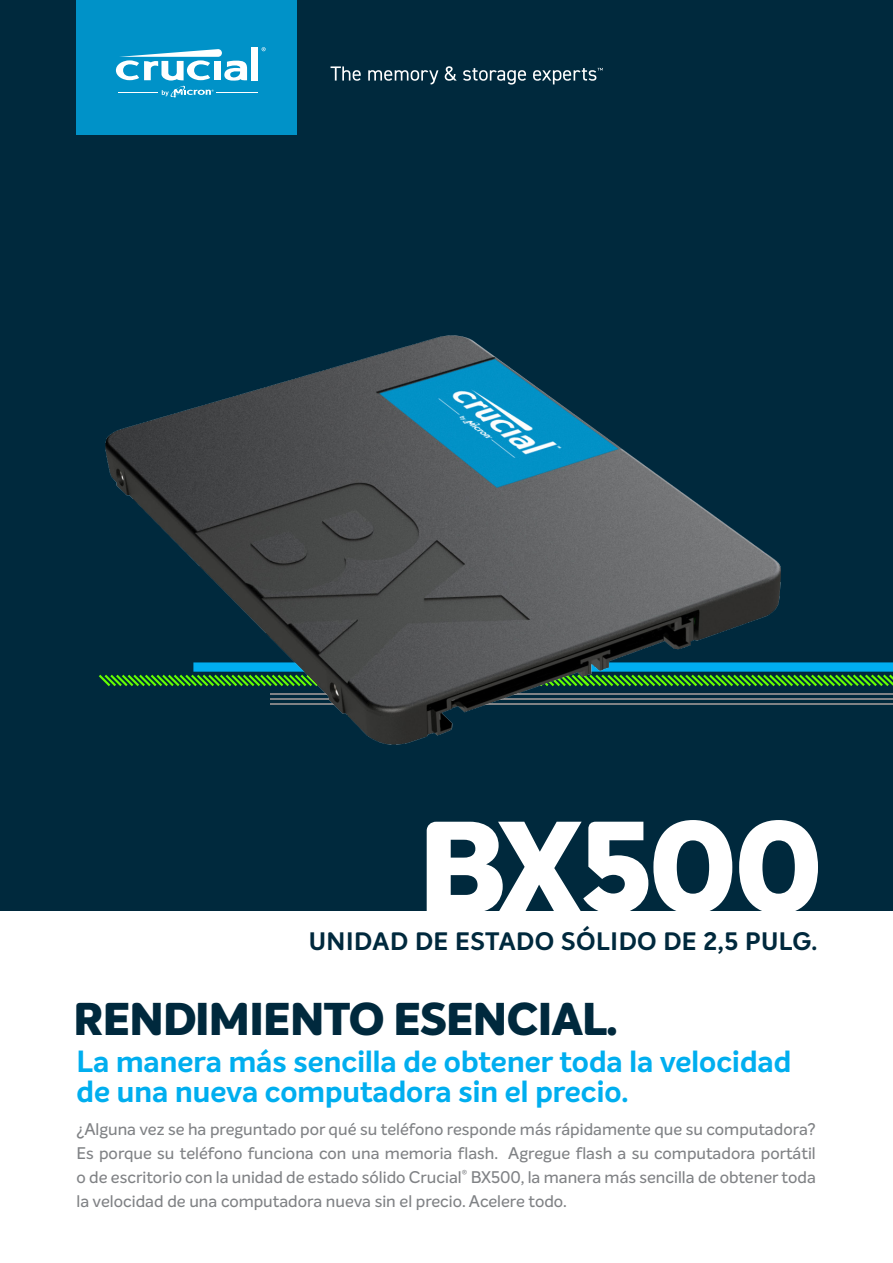
<style>
.page{position:relative;width:893px;height:1263px;background:#fff}
.page>*{position:absolute;margin:0;border:0;box-sizing:border-box;transform-origin:0 0}
.t1{font:800 45px "Intelo";letter-spacing:-.015em;color:#00293d}
.t2{font:700 30px/30px "Intelo Alt";color:#00aeef}
.t3{font:700 24.75px "Intelo";letter-spacing:.02em;color:#00293d}
.t4{font:500 16.5px/24px "Intelo Alt";color:#808285;text-align:justify}
</style>
<div class="page">
<div style="left:0;top:0;width:893px;height:910px;background:#00293d"></div>
<svg style="left:739px;top:820px;width:79px;height:91px"></svg>
<svg style="left:427px;top:820px;width:305px;height:91px"></svg>
<hr style="left:270px;top:703px;width:623px;height:2px;background:#808285">
<hr style="left:270px;top:698px;width:623px;height:2px;background:#808285">
<hr style="left:270px;top:693px;width:623px;height:2px;background:#808285">
<div style="left:193px;top:662px;width:700px;height:10px;background:#00adf0"></div>
<svg style="left:99px;top:674px;width:794px;height:12px"></svg>
<img style="left:105px;top:335px;width:676px;height:409px">
<div style="left:77px;top:0;width:220px;height:134px;background:#0092c8"></div>
<svg style="left:331px;top:66px;width:30px;height:15px"></svg>
<svg style="left:368px;top:70px;width:70px;height:14px"></svg>
<svg style="left:445px;top:66px;width:12px;height:15px"></svg>
<svg style="left:463px;top:68px;width:63px;height:17px"></svg>
<svg style="left:533px;top:68px;width:70px;height:16px"></svg>
<hr style="left:216px;top:92px;width:42px;height:1px;background:#fff">
<div style="left:251px;top:47px;width:7px;height:33px;background:#fff"></div>
<svg style="left:116px;top:49px;width:131px;height:48px"></svg>
<svg style="left:262px;top:47px;width:4px;height:4px"></svg>
<p class="t3" style="left:309px;top:925px;width:510px">UNIDAD DE ESTADO SÓLIDO DE 2,5 PULG.</p>
<p class="t1" style="left:74px;top:990px;width:546px">RENDIMIENTO ESENCIAL.</p>
<p class="t2" style="left:77px;top:1047px;width:716px">La manera más sencilla de obtener toda la velocidad de una nueva computadora sin el precio.</p>
<p class="t4" style="left:77px;top:1117px;width:741px">¿Alguna vez se ha preguntado por qué su teléfono responde más rápidamente que su computadora?<br>Es porque su teléfono funciona con una memoria flash. Agregue flash a su computadora portátil o de escritorio con la unidad de estado sólido Crucial<sup>®</sup> BX500, la manera más sencilla de obtener toda la velocidad de una computadora nueva sin el precio. Acelere todo.</p>
</div>
